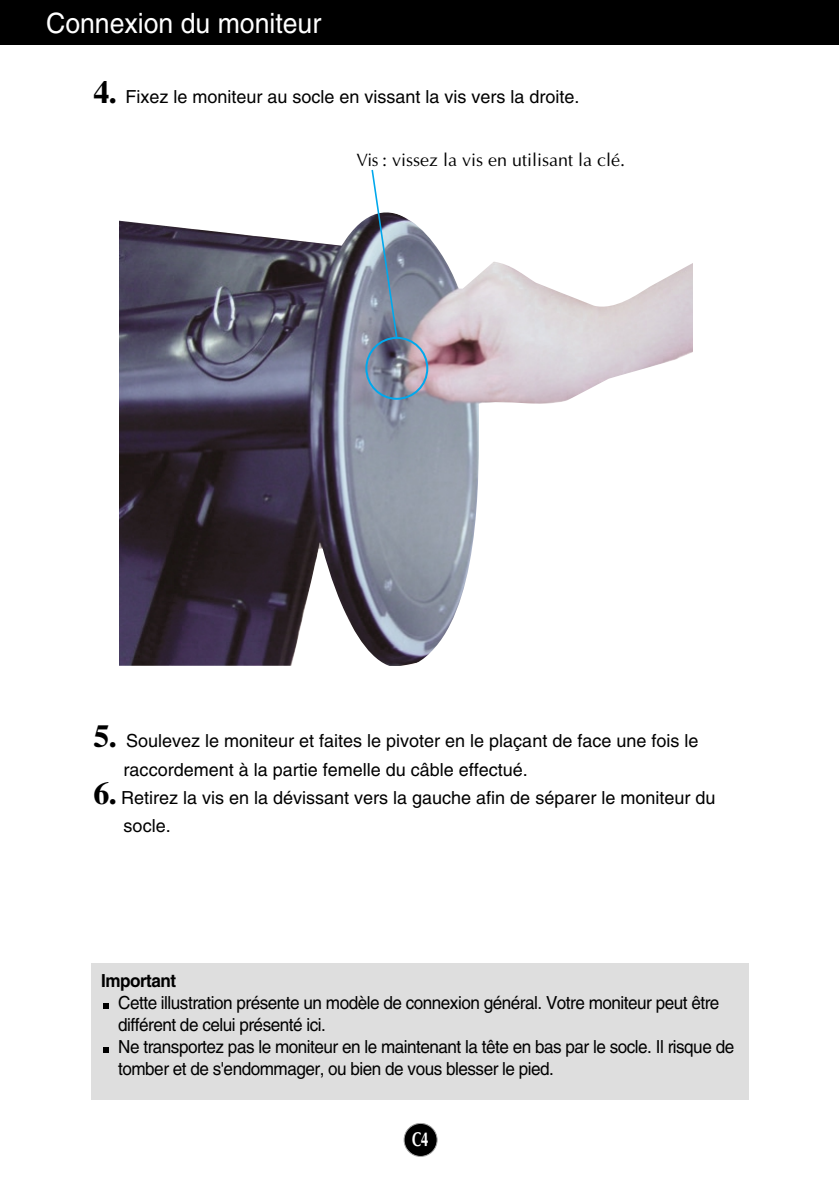
<style>
.page{position:relative;width:839px;height:1189px;background:#fff}
.page>*{position:absolute;margin:0;border:0;box-sizing:border-box;transform-origin:0 0}
.t1{font:28px "Helvetica";color:#fff;scale:.95 1}
.t2{font:700 20px "Optima";color:#fff;scale:.7 1}
.t3{font:18px/28px "Helvetica";color:#000}
.t4{font:18px/22px "Helvetica";letter-spacing:-.03em;color:#000;scale:.95 1}
.t5{font:18px "Optima";color:#000;scale:.95 1}
.t6{font:700 18px "Helvetica";letter-spacing:-.03em;color:#000;scale:.95 1}
.s1{font-family:"Times";font-weight:700;font-size:32px}
</style>
<div class="page">
<div style="left:404px;top:1123px;width:33px;height:33px;background:#000;border-radius:50%"></div>
<div style="left:403px;top:1123px;width:34px;height:34px;border:2px solid #a5a5a5;border-radius:50%"></div>
<div style="left:0;top:0;width:839px;height:45px;background:#000"></div>
<div style="left:91px;top:963px;width:658px;height:137px;background:#dedede"></div>
<svg style="left:103px;top:1047px;width:6px;height:5px"></svg>
<svg style="left:103px;top:1003px;width:6px;height:5px"></svg>
<img style="left:119px;top:219px;width:573px;height:447px">
<svg style="left:365px;top:169px;width:63px;height:231px"></svg>
<h1 class="t1" style="left:46px;top:13px;width:291px">Connexion du moniteur</h1>
<p class="t3" style="left:94px;top:85px;width:487px"><span class="s1">4.</span> Fixez le moniteur au socle en vissant la vis vers la droite.</p>
<p class="t5" style="left:356px;top:152px;width:284px">Vis : vissez la vis en utilisant la clé.</p>
<p class="t3" style="left:124px;top:729px;width:576px;text-indent:-30px"><span class="s1">5.</span> Soulevez le moniteur et faites le pivoter en le plaçant de face une fois le raccordement à la partie femelle du câble effectué.</p>
<p class="t3" style="left:124px;top:785px;width:593px;text-indent:-30px"><span class="s1">6.</span> Retirez la vis en la dévissant vers la gauche afin de séparer le moniteur du socle.</p>
<p class="t6" style="left:101px;top:973px;width:80px">Important</p>
<p class="t4" style="left:118px;top:993px;width:650px">Cette illustration présente un modèle de connexion général. Votre moniteur peut être différent de celui présenté ici.<br>Ne transportez pas le moniteur en le maintenant la tête en bas par le socle. Il risque de tomber et de s'endommager, ou bien de vous blesser le pied.</p>
<p class="t2" style="left:412px;top:1131px;width:25px">C4</p>
</div>
